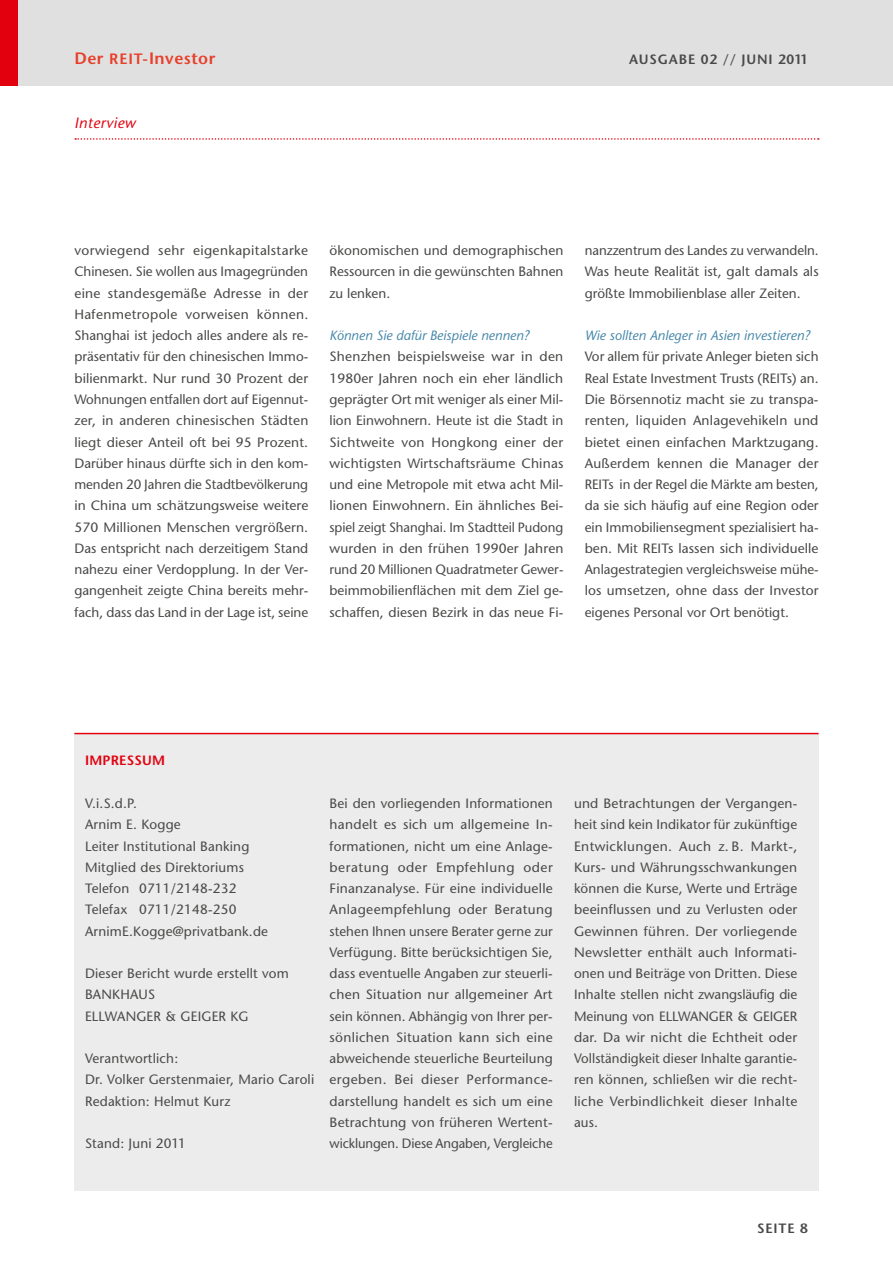
<style>
.page{position:relative;width:893px;height:1263px;background:#fff}
.page>*{position:absolute;margin:0;border:0;box-sizing:border-box;transform-origin:0 0}
.t1{font:600 16.5px "Stone Sans Std";color:#e7402a}
.t2{font:italic 500 15px "Stone Sans Std";letter-spacing:.03em;color:#e2000f}
.t3{font:500 13.5px/21.3px "Stone Sans Std";letter-spacing:.01em;color:#494948;text-align:justify}
.t4{font:italic 500 13.5px "Stone Sans Std";color:#4889ab}
.t5{font:600 13.5px "Stone Sans Std";letter-spacing:.06em;color:#494948}
.t6{font:600 13.5px "Stone Sans Std";letter-spacing:.015em;color:#e2000f}
.s1{font-size:15px}
</style>
<div class="page">
<div style="left:0;top:0;width:893px;height:85px;background:#e0e0e1"></div>
<div style="left:0;top:0;width:17px;height:85px;background:#e2000f"></div>
<div style="left:74px;top:733px;width:256px;height:458px;background:#ececec"></div>
<div style="left:330px;top:733px;width:489px;height:458px;background:#ececec"></div>
<hr style="left:74px;top:733px;width:745px;height:1px;background:#e2000f">
<svg style="left:75px;top:138px;width:744px;height:2px"></svg>
<p class="t1" style="left:74px;top:48px;width:143px">DER <span class="s1">REIT</span>-I NVESTOR</p>
<p class="t5" style="left:629px;top:51px;width:180px">AUSGABE 02 // JUNI 2011</p>
<p class="t2" style="left:74px;top:113px;width:63px">Interview</p>
<p class="t3" style="left:74px;top:240px;width:236px">vorwiegend sehr eigenkapitalstarke Chinesen. Sie wollen aus Imagegründen eine standesgemäße Adresse in der -Hafenmetropole vorweisen können.<br>Shanghai ist jedoch alles andere als re&shy;präsentativ für den chinesischen Immo&shy;bilienmarkt. Nur rund 30 Prozent der Wohnungen entfallen dort auf Eigennut&shy;zer, in anderen chinesischen Städten liegt dieser Anteil oft bei 95 Prozent.<br>Darüber hinaus dürfte sich in den kom&shy;menden 20 Jahren die Stadtbevölkerung in China um schätzungsweise weitere 570 Millionen Menschen vergrößern.<br>Das entspricht nach derzeitigem Stand nahezu einer Verdopplung. In der Ver&shy;gangenheit zeigte China bereits mehr&shy;fach, dass das Land in der Lage ist, seine</p>
<p class="t3" style="left:330px;top:240px;width:235px">ökonomischen und demographischen Ressourcen in die gewünschten Bahnen zu lenken.</p>
<p class="t4" style="left:330px;top:327px;width:202px">Können Sie dafür Beispiele nennen?</p>
<p class="t3" style="left:330px;top:346px;width:235px">Shenzhen beispielsweise war in den 1980er Jahren noch ein eher ländlich geprägter Ort mit weniger als einer Mil&shy;lion Einwohnern. Heute ist die Stadt in Sichtweite von Hongkong einer der wichtigsten Wirtschaftsräume Chinas und eine Metropole mit etwa acht Mil&shy;lionen Einwohnern. Ein ähnliches Bei&shy;spiel zeigt Shanghai. Im Stadtteil Pudong wurden in den frühen 1990er Jahren rund 20 Millionen Quadratmeter Gewer&shy;beimmobilienflächen mit dem Ziel ge&shy;schaffen, diesen Bezirk in das neue Fi-</p>
<p class="t3" style="left:585px;top:240px;width:235px">nanzzentrum des Landes zu verwandeln.<br>Was heute Realität ist, galt damals als größte Immobilienblase aller Zeiten.</p>
<p class="t4" style="left:585px;top:327px;width:227px">Wie sollten Anleger in Asien investieren?</p>
<p class="t3" style="left:585px;top:346px;width:235px">Vor allem für private Anleger bieten sich Real Estate Investment Trusts (REITs) an.<br>Die Börsennotiz macht sie zu transpa&shy;renten, liquiden Anlagevehikeln und bietet einen einfachen Marktzugang.<br>Außerdem kennen die Manager der REITs in der Regel die Märkte am besten, da sie sich häufig auf eine Region oder ein Immobiliensegment spezialisiert ha&shy;ben. Mit REITs lassen sich individuelle Anlagestrategien vergleichsweise mühe&shy;los umsetzen, ohne dass der Investor eigenes Personal vor Ort benötigt.</p>
<p class="t6" style="left:85px;top:753px;width:82px">I MPRESSUM</p>
<p class="t3" style="left:85px;top:793px;width:185px;text-align:left">V.i.S.d.P.<br>Arnim E. Kogge<br>Leiter Institutional Banking<br>Mitglied des Direktoriums<br>Telefon 0711/2148-232<br>Telefax 0711/2148-250<br>ArnimE.Kogge@privatbank.de</p>
<p class="t3" style="left:85px;top:963px;width:205px">Dieser Bericht wurde erstellt vom<br>Bank</p>
<p class="t3" style="left:120px;top:984px;width:19px">haus</p>
<p class="t3" style="left:85px;top:1005px;width:17px">Ellwanger</p>
<p class="t3" style="left:165px;top:1005px;width:34px">&amp; Geiger</p>
<p class="t3" style="left:230px;top:1005px;width:20px">KG</p>
<p class="t3" style="left:85px;top:1048px;width:231px;text-align:left">Verantwortlich:<br>Dr. Volker Gerstenmaier, Mario Caroli<br>Redaktion: Helmut Kurz</p>
<p class="t3" style="left:85px;top:1133px;width:102px">Stand: Juni 2011</p>
<p class="t3" style="left:330px;top:793px;width:225px">Bei den vorliegenden Informationen handelt es sich um allgemeine In&shy;formationen, nicht um eine Anlage&shy;beratung oder Empfehlung oder Finanzanalyse. Für eine individuelle Anlageempfehlung oder Beratung stehen Ihnen unsere Berater gerne zur Verfügung. Bitte berücksichtigen Sie, dass eventuelle Angaben zur steuerli&shy;chen Situation nur allgemeiner Art sein können. Abhängig von Ihrer per&shy;sönlichen Situation kann sich eine abweichende steuerliche Beurteilung ergeben. Bei dieser Performance&shy;darstellung handelt es sich um eine Betrachtung von früheren Wertent&shy;wicklungen. Diese Angaben, Vergleiche</p>
<p class="t3" style="left:574px;top:793px;width:225px">und Betrachtungen der Vergangen&shy;heit sind kein Indikator für zukünftige Entwicklungen. Auch z. B. Markt-, Kurs- und Währungsschwankungen können die Kurse, Werte und Erträge beeinflussen und zu Verlusten oder Gewinnen führen. Der vorliegende Newsletter enthält auch Informati&shy;onen und Beiträge von Dritten. Diese Inhalte stellen nicht zwangsläufig die Meinung von Ellwanger</p>
<p class="t3" style="left:574px;top:1005px;width:225px;text-align:left;text-indent:164px">&amp; Geiger<br>dar. Da wir nicht die Echtheit oder<br>Vollständigkeit dieser Inhalte garantie&shy;ren können, schließen wir die recht&shy;liche Verbindlichkeit dieser Inhalte aus.</p>
<p class="t5" style="left:757px;top:1220px;width:52px">SEITE 8</p>
</div>
